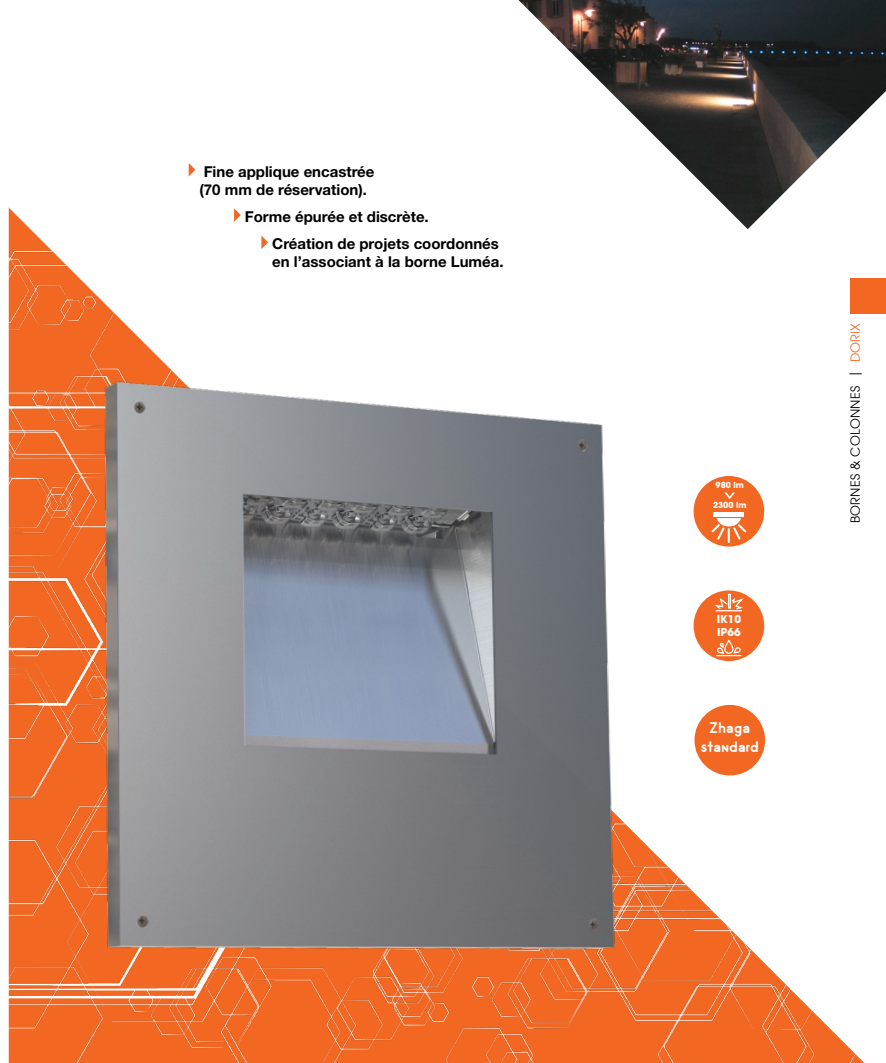
<style>
.page{position:relative;width:886px;height:1063px;background:#fff}
.page>*{position:absolute;margin:0;border:0;box-sizing:border-box;transform-origin:0 0}
.t1{font:700 15.38px "Odin";letter-spacing:.02em;color:#fff}
.t2{font:700 15px/18px "Helvetica Neue LT Std";color:#000}
.t3{font:12.5px "Avant Garde";letter-spacing:.02em;color:#000}
.t4{font:700 10.75px "ITC Avant Garde Std";color:#fff}
.t5{font:700 8.25px "ITC Avant Garde Std";color:#fff}
.s1{color:#f26823}
</style>
<div class="page">
<img style="left:9px;top:208px;width:855px;height:855px">
<img style="left:24px;top:326px;width:673px;height:669px">
<svg style="left:189px;top:163px;width:6px;height:13px"></svg>
<svg style="left:234px;top:208px;width:7px;height:14px"></svg>
<svg style="left:261px;top:236px;width:7px;height:13px"></svg>
<img style="left:518px;top:0;width:368px;height:229px">
<div style="left:693px;top:476px;width:71px;height:71px;background:#f26823;border-radius:50%"></div>
<svg style="left:710px;top:513px;width:38px;height:31px"></svg>
<svg style="left:725px;top:493px;width:10px;height:6px"></svg>
<div style="left:693px;top:590px;width:71px;height:71px;background:#f26823;border-radius:50%"></div>
<div style="left:724px;top:640px;width:9px;height:14px;border:1px solid #fff;border-radius:4px"></div>
<svg style="left:716px;top:642px;width:26px;height:14px"></svg>
<svg style="left:714px;top:598px;width:30px;height:13px"></svg>
<div style="left:728px;top:594px;width:3px;height:15px;border:1px solid #fff"></div>
<div style="left:850px;top:278px;width:36px;height:35px;background:#f26823"></div>
<p class="t2" style="left:199px;top:162px;width:176px">Fine applique encastrée (70 mm de réservation).</p>
<p class="t2" style="left:245px;top:207px;width:185px">Forme épurée et discrète.</p>
<p class="t2" style="left:272px;top:234px;width:233px">Création de projets coordonnés en l’associant à la borne Luméa.</p>
<p class="t5" style="left:715px;top:480px;width:30px">980 lm</p>
<p class="t5" style="left:713px;top:500px;width:35px">2300 lm</p>
<p class="t4" style="left:717px;top:612px;width:26px">IK10</p>
<p class="t4" style="left:717px;top:625px;width:25px">IP66</p>
<p class="t1" style="left:710px;top:719px;width:42px">Zhaga</p>
<p class="t1" style="left:701px;top:737px;width:59px">standard</p>
<p class="t3" style="left:848px;top:523px;width:202px;rotate:-90deg">BORNES &amp; COLONNES | <span class="s1">DORIX</span></p>
</div>
